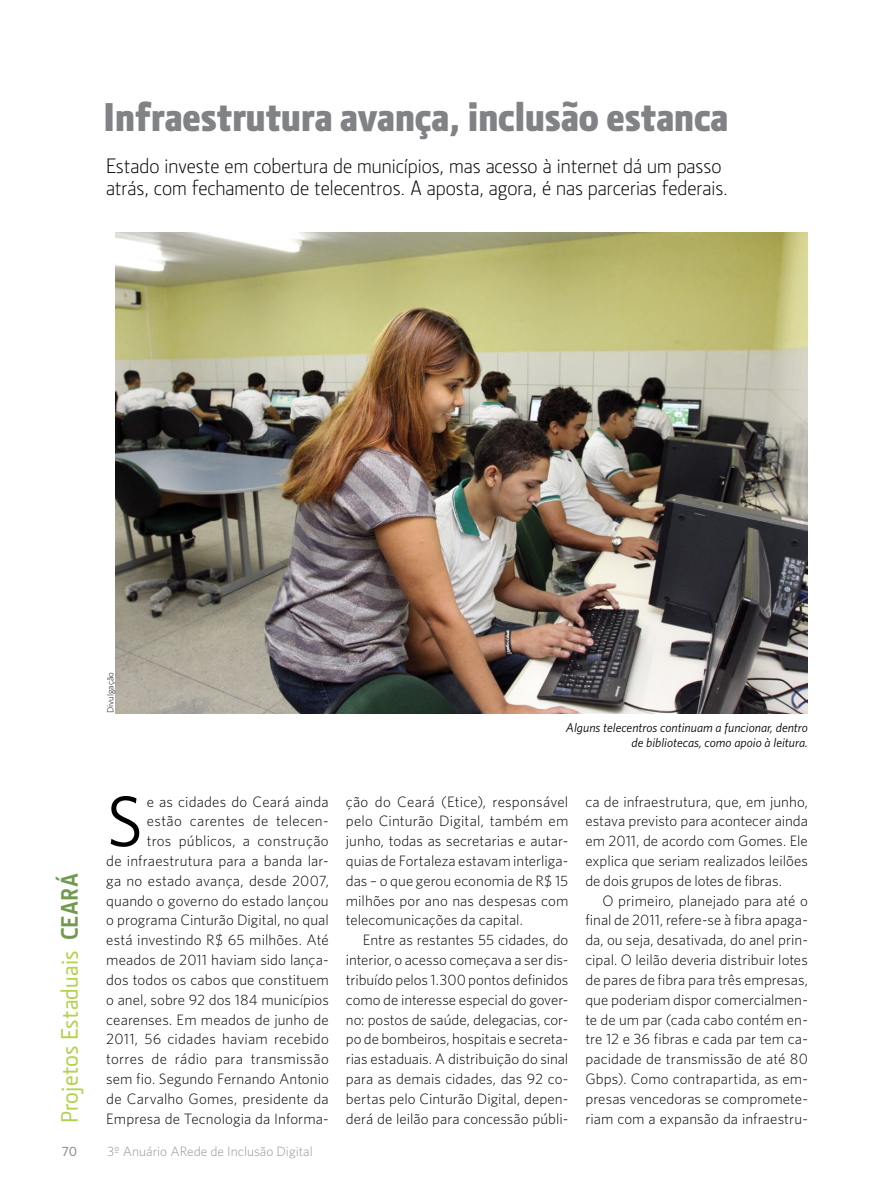
<style>
.page{position:relative;width:893px;height:1191px;background:#fff}
.page>*{position:absolute;margin:0;border:0;box-sizing:border-box;transform-origin:0 0}
.t1{font:72px "Whitney";color:#000}
.t2{font:900 40.5px "Section";letter-spacing:-.015em;color:#808285}
.t3{font:500 24px "Section";letter-spacing:.01em;color:#b1d34e}
.t4{font:300 21px/22.5px "Section";color:#000}
.t5{font:300 15px/19.8px "Whitney";letter-spacing:.005em;color:#000;text-align:right}
.t6{font:300 13.5px "Whitney";color:#939598}
.t7{font:500 13.5px "Whitney";color:#939598}
.t8{font:italic 12.75px/15.3px "Whitney";color:#000;text-align:right}
.t9{font:300 9px "Whitney";color:#000}
.s1{font-weight:700;color:#729a4f}
</style>
<div class="page">
<img style="left:116px;top:233px;width:692px;height:480px">
<p class="t2" style="left:103px;top:95px;width:627px">Infraestrutura avança, inclusão estanca</p>
<p class="t4" style="left:106px;top:155px;width:623px">Estado investe em cobertura de municípios, mas acesso à internet dá um passo atrás, com fechamento de telecentros. A aposta, agora, é nas parcerias federais.</p>
<p class="t3" style="left:56px;top:1123px;width:248px;rotate:-90deg">Projetos Estaduais <span class="s1">ceará</span></p>
<p class="t9" style="left:105px;top:713px;width:43px;rotate:-90deg">Divulgação</p>
<p class="t8" style="left:566px;top:719px;width:244px">Alguns telecentros continuam a funcionar, dentro de bibliotecas, como apoio à leitura.</p>
<p class="t5" style="left:346px;top:791px;width:224px">ção do Ceará (Etice), responsável</p>
<p class="t5" style="left:346px;top:811px;width:224px">pelo Cinturão Digital, também em</p>
<p class="t5" style="left:346px;top:831px;width:224px">junho, todas as secretarias e autar-</p>
<p class="t5" style="left:346px;top:850px;width:224px">quias de Fortaleza estavam interliga-</p>
<p class="t5" style="left:346px;top:870px;width:224px">das – o que gerou economia de R$ 15</p>
<p class="t5" style="left:346px;top:890px;width:224px">milhões por ano nas despesas com</p>
<p class="t5" style="left:346px;top:910px;width:179px">telecomunicações da capital.</p>
<p class="t5" style="left:363px;top:930px;width:207px">Entre as restantes 55 cidades, do</p>
<p class="t5" style="left:346px;top:949px;width:224px">interior, o acesso começava a ser dis-</p>
<p class="t5" style="left:346px;top:969px;width:224px">tribuído pelos 1.300 pontos definidos</p>
<p class="t5" style="left:346px;top:989px;width:224px">como de interesse especial do gover-</p>
<p class="t5" style="left:346px;top:1009px;width:224px">no: postos de saúde, delegacias, cor-</p>
<p class="t5" style="left:346px;top:1029px;width:224px">po de bombeiros, hospitais e secreta-</p>
<p class="t5" style="left:346px;top:1048px;width:224px">rias estaduais. A distribuição do sinal</p>
<p class="t5" style="left:346px;top:1068px;width:224px">para as demais cidades, das 92 co-</p>
<p class="t5" style="left:346px;top:1088px;width:224px">bertas pelo Cinturão Digital, depen-</p>
<p class="t5" style="left:346px;top:1108px;width:224px">derá de leilão para concessão públi-</p>
<p class="t5" style="left:106px;top:791px;width:224px">e as cidades do Ceará ainda<br>estão carentes de telecen-<br>tros públicos, a construção<br>de infraestrutura para a banda lar&shy;ga no estado avança, desde 2007, quando o governo do estado lançou o programa Cinturão Digital, no qual está investindo R$ 65 milhões. Até meados de 2011 haviam sido lança&shy;dos todos os cabos que constituem o anel, sobre 92 dos 184 municípios cearenses. Em meados de junho de<br>2011, 56 cidades haviam recebido torres de rádio para transmissão sem fio. Segundo Fernando Antonio de Carvalho Gomes, presidente da<br>Empresa de Tecnologia da Informa-</p>
<p class="t5" style="left:585px;top:791px;width:224px">ca de infraestrutura, que, em junho,</p>
<p class="t1" style="left:106px;top:778px;width:38px">S</p>
<p class="t5" style="left:585px;top:811px;width:224px">estava previsto para acontecer ainda</p>
<p class="t5" style="left:585px;top:831px;width:224px">em 2011, de acordo com Gomes. Ele</p>
<p class="t5" style="left:585px;top:850px;width:224px">explica que seriam realizados leilões</p>
<p class="t5" style="left:585px;top:870px;width:198px">de dois grupos de lotes de fibras.</p>
<p class="t5" style="left:602px;top:890px;width:207px">O primeiro, planejado para até o</p>
<p class="t5" style="left:585px;top:910px;width:224px">final de 2011, refere-se à fibra apaga-</p>
<p class="t5" style="left:585px;top:930px;width:224px">da, ou seja, desativada, do anel prin-</p>
<p class="t5" style="left:585px;top:949px;width:224px">cipal. O leilão deveria distribuir lotes</p>
<p class="t5" style="left:585px;top:969px;width:224px">de pares de fibra para três empresas,</p>
<p class="t5" style="left:585px;top:989px;width:224px">que poderiam dispor comercialmen-</p>
<p class="t5" style="left:585px;top:1009px;width:224px">te de um par (cada cabo contém en-</p>
<p class="t5" style="left:585px;top:1029px;width:224px">tre 12 e 36 fibras e cada par tem ca-</p>
<p class="t5" style="left:585px;top:1048px;width:224px">pacidade de transmissão de até 80</p>
<p class="t5" style="left:585px;top:1068px;width:224px">Gbps). Como contrapartida, as em-</p>
<p class="t5" style="left:585px;top:1088px;width:224px">presas vencedoras se compromete-</p>
<p class="t5" style="left:585px;top:1108px;width:224px">riam com a expansão da infraestru-</p>
<p class="t7" style="left:62px;top:1143px;width:17px">70</p>
<p class="t6" style="left:107px;top:1143px;width:207px">3º Anuário ARede de Inclusão Digital</p>
</div>
